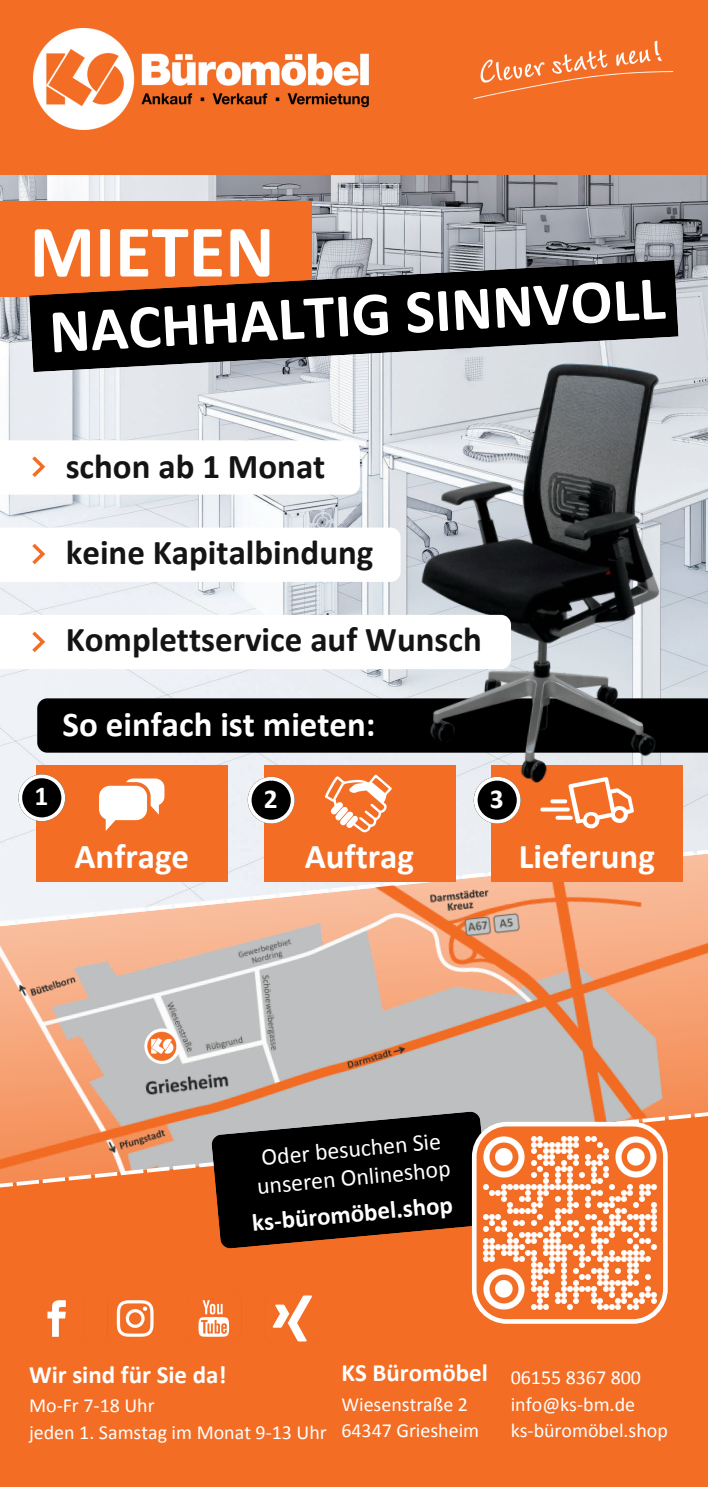
<style>
.page{position:relative;width:708px;height:1489px;background:#fff}
.page>*{position:absolute;margin:0;border:0;box-sizing:border-box;transform-origin:0 0}
.t1{font:700 74.75px "Calibri";color:#fff}
.t2{font:700 62.5px "Calibri";color:#fff}
.t3{font:700 35px "Calibri";color:#141414}
.t4{font:700 35px "Calibri";color:#fff}
.t5{font:700 27.5px "Calibri";color:#fff}
.t6{font:700 25px "Calibri";color:#fff}
.t7{font:23.75px/28px "Calibri";color:#fff}
.t8{font:20px/26.5px "Calibri";color:#fff}
</style>
<div class="page">
<div style="left:0;top:0;width:707px;height:1486px;background:#f36d25"></div>
<img style="left:34px;top:28px;width:335px;height:101px">
<img style="left:473px;top:40px;width:201px;height:60px">
<img style="left:0;top:175px;width:707px;height:672px">
<img style="left:0;top:852px;width:707px;height:252px">
<svg style="left:144px;top:1028px;width:36px;height:36px"></svg>
<img style="left:148px;top:1032px;width:30px;height:30px">
<img style="left:47px;top:1300px;width:260px;height:42px">
<svg style="left:0;top:1104px;width:707px;height:87px"></svg>
<svg style="left:211px;top:1111px;width:456px;height:213px"></svg>
<div style="left:0;top:202px;width:311px;height:95px;background:#f36d25"></div>
<svg style="left:29px;top:260px;width:649px;height:112px;background:#35261e"></svg>
<div style="left:0;top:440px;width:360px;height:55px;background:#fff"></div>
<div style="left:0;top:528px;width:398px;height:54px;background:#fff"></div>
<div style="left:37px;top:765px;width:191px;height:116px;background:#f36d25"></div>
<div style="left:264px;top:765px;width:191px;height:116px;background:#f36d25"></div>
<div style="left:491px;top:765px;width:191px;height:116px;background:#f36d25"></div>
<svg style="left:99px;top:778px;width:65px;height:53px"></svg>
<svg style="left:324px;top:774px;width:68px;height:58px"></svg>
<svg style="left:540px;top:798px;width:93px;height:30px"></svg>
<svg style="left:18px;top:774px;width:47px;height:47px;background:#6e615a"></svg>
<svg style="left:248px;top:777px;width:46px;height:46px;background:#695d57"></svg>
<svg style="left:473px;top:798px;width:47px;height:25px"></svg>
<div style="left:37px;top:698px;width:670px;height:55px;background:#000"></div>
<img style="left:398px;top:347px;width:289px;height:451px">
<div style="left:0;top:615px;width:511px;height:54px;background:#fff"></div>
<h1 class="t1" style="left:30px;top:220px;width:246px">MIETEN</h1>
<h2 class="t2" style="left:48px;top:305px;width:618px;rotate:-3deg">NACHHALTIG SINNVOLL</h2>
<h3 class="t3" style="left:66px;top:452px;width:261px">schon ab 1 Monat</h3>
<h3 class="t3" style="left:66px;top:538px;width:309px">keine Kapitalbindung</h3>
<h3 class="t3" style="left:66px;top:625px;width:417px">Komplettservice auf Wunsch</h3>
<h3 class="t4" style="left:63px;top:709px;width:314px">So einfach ist mieten:</h3>
<h3 class="t5" style="left:34px;top:785px;width:15px">1</h3>
<h3 class="t5" style="left:264px;top:787px;width:15px">2</h3>
<h3 class="t5" style="left:489px;top:787px;width:15px">3</h3>
<h3 class="t4" style="left:74px;top:841px;width:116px">Anfrage</h3>
<h3 class="t4" style="left:304px;top:841px;width:111px">Auftrag</h3>
<h3 class="t4" style="left:518px;top:841px;width:137px">Lieferung</h3>
<p class="t7" style="left:253px;top:1146px;width:195px;rotate:-5deg">Oder besuchen Sie unseren Onlineshop</p>
<p class="t6" style="left:251px;top:1212px;width:203px;rotate:-5deg">ks-büromöbel.shop</p>
<p class="t6" style="left:29px;top:1364px;width:199px">Wir sind für Sie da!</p>
<p class="t8" style="left:29px;top:1393px;width:299px;line-height:27.5px">Mo-Fr 7-18 Uhr<br>jeden 1. Samstag im Monat 9-13 Uhr</p>
<p class="t6" style="left:341px;top:1362px;width:148px">KS Büromöbel</p>
<p class="t8" style="left:341px;top:1392px;width:139px">Wiesenstraße 2<br>64347 Griesheim</p>
<p class="t8" style="left:510px;top:1365px;width:159px">06155 8367 800 info@ks-bm.de ks-büromöbel.shop</p>
</div>
